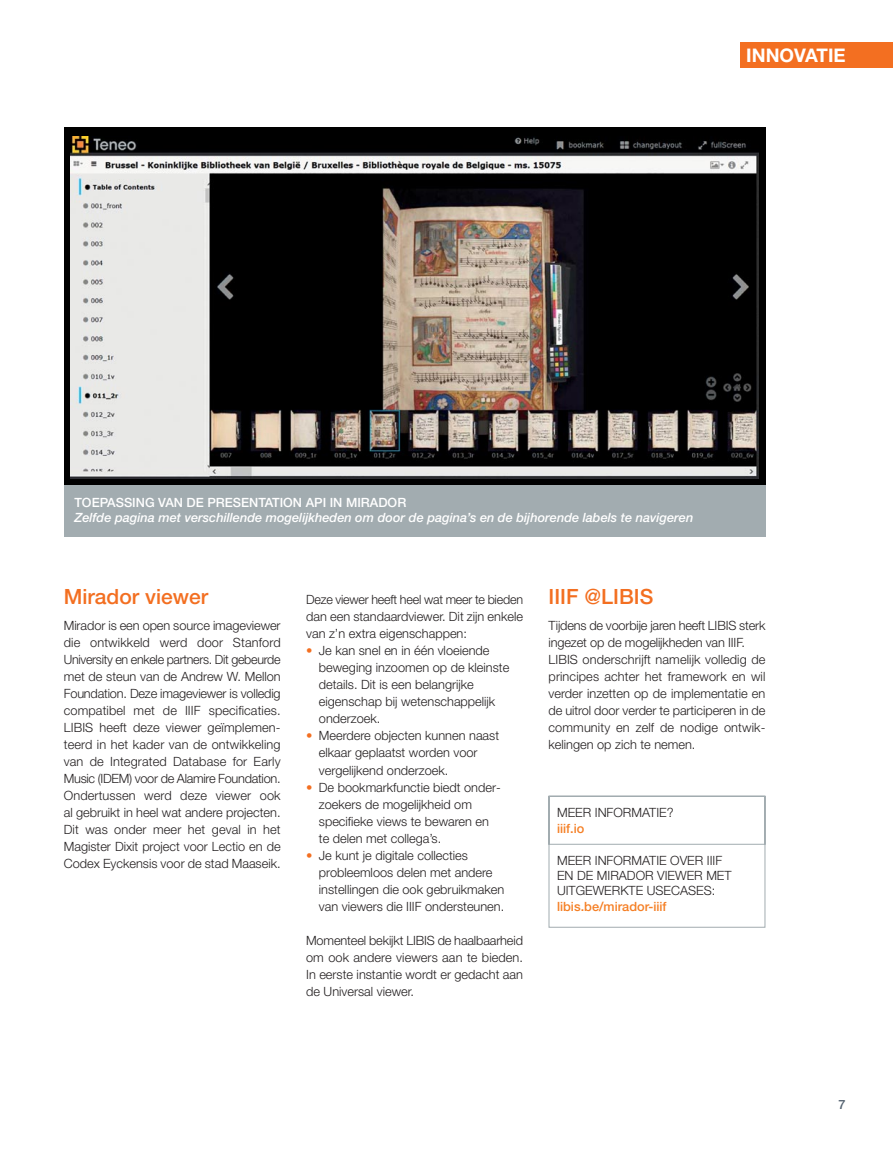
<style>
.page{position:relative;width:893px;height:1149px;background:#fff}
.page>*{position:absolute;margin:0;border:0;box-sizing:border-box;transform-origin:0 0}
.t1{font:500 21px "Helvetica Neue LT Std";color:#f36f21}
.t2{font:700 18.75px "Helvetica Neue LT Std";color:#fff}
.t3{font:300 12.75px/17px "Helvetica Neue LT Std";color:#231f20}
.t4{font:italic 500 12.75px "Helvetica Neue LT Std";color:#fff}
.t5{font:500 12.75px "Helvetica Neue LT Std";color:#fff}
.t6{font:500 12.75px "Helvetica Neue LT Std";color:#f57f25}
.t7{font:500 12.75px "Helvetica Neue LT Std";color:#53616f}
.s1{color:#f36f21}
</style>
<div class="page">
<div style="left:740px;top:43px;width:153px;height:25px;background:#f36f21"></div>
<div style="left:64px;top:128px;width:701px;height:391px;background:#000"></div>
<img style="left:70px;top:136px;width:689px;height:342px">
<div style="left:64px;top:485px;width:701px;height:51px;background:#a2acb0"></div>
<svg style="left:548px;top:795px;width:218px;height:132px"></svg>
<h2 class="t2" style="left:746px;top:44px;width:101px">INNOVATIE</h2>
<p class="t5" style="left:74px;top:497px;width:333px">TOEPASSING VAN DE PRESENTATION API IN MIRADOR</p>
<p class="t4" style="left:74px;top:513px;width:620px">Zelfde pagina met verschillende mogelijkheden om door de pagina’s en de bijhorende labels te navigeren</p>
<h1 class="t1" style="left:64px;top:589px;width:146px">Mirador viewer</h1>
<p class="t3" style="left:64px;top:618px;width:218px;text-align:justify">Mirador is een open source imageviewer die ontwikkeld werd door Stanford University en enkele partners. Dit gebeurde met de steun van de Andrew W. Mellon Foundation. Deze imageviewer is volledig compatibel met de IIIF specificaties.<br>LIBIS heeft deze viewer geïmplemen - teerd in het kader van de ontwikkeling van de Integrated Database for Early Music (IDEM) voor de Alamire Foundation.<br>Ondertussen werd deze viewer ook al gebruikt in heel wat andere projecten.<br>Dit was onder meer het geval in het Magister Dixit project voor Lectio en de Codex Eyckensis voor de stad Maaseik.</p>
<p class="t3" style="left:306px;top:592px;width:218px;text-align:justify">Deze viewer heeft heel wat meer te bieden dan een standaardviewer. Dit zijn enkele van z’n extra eigenschappen:</p>
<p class="t3" style="left:319px;top:643px;width:192px;text-indent:-13px"><span class="s1">•</span> Je kan snel en in één vloeiende beweging inzoomen op de kleinste details. Dit is een belangrijke eigenschap bij wetenschappelijk onderzoek.</p>
<p class="t3" style="left:319px;top:728px;width:182px;text-indent:-13px"><span class="s1">•</span> Meerdere objecten kunnen naast elkaar geplaatst worden voor vergelijkend onderzoek.</p>
<p class="t3" style="left:319px;top:779px;width:183px;text-indent:-13px"><span class="s1">•</span> De bookmarkfunctie biedt onder - zoekers de mogelijkheid om specifieke views te bewaren en te delen met collega’s.</p>
<p class="t3" style="left:319px;top:847px;width:187px;text-indent:-13px"><span class="s1">•</span> Je kunt je digitale collecties probleemloos delen met andere instellingen die ook gebruikmaken van viewers die IIIF ondersteunen.</p>
<p class="t3" style="left:306px;top:932px;width:218px;text-align:justify">Momenteel bekijkt LIBIS de haalbaarheid om ook andere viewers aan te bieden.<br>In eerste instantie wordt er gedacht aan de Universal viewer.</p>
<h1 class="t1" style="left:549px;top:589px;width:106px">IIIF @LIBIS</h1>
<p class="t3" style="left:549px;top:618px;width:218px">Tijdens de voorbije jaren heeft LIBIS sterk ingezet op de mogelijkheden van IIIF.<br>LIBIS onderschrijft namelijk volledig de principes achter het framework en wil verder inzetten op de implementatie en de uitrol door verder te participeren in de community en zelf de nodige ontwik - kelingen op zich te nemen.</p>
<p class="t3" style="left:557px;top:805px;width:118px">MEER INFORMATIE?</p>
<p class="t6" style="left:557px;top:823px;width:29px">iiif.io</p>
<p class="t3" style="left:557px;top:853px;width:176px;line-height:15.3px">MEER INFORMATIE OVER IIIF<br>EN DE MIRADOR VIEWER MET<br>UITGEWERKTE USECASES:</p>
<p class="t6" style="left:557px;top:901px;width:111px">libis.be/mirador-iiif</p>
<p class="t7" style="left:838px;top:1099px;width:9px">7</p>
</div>
